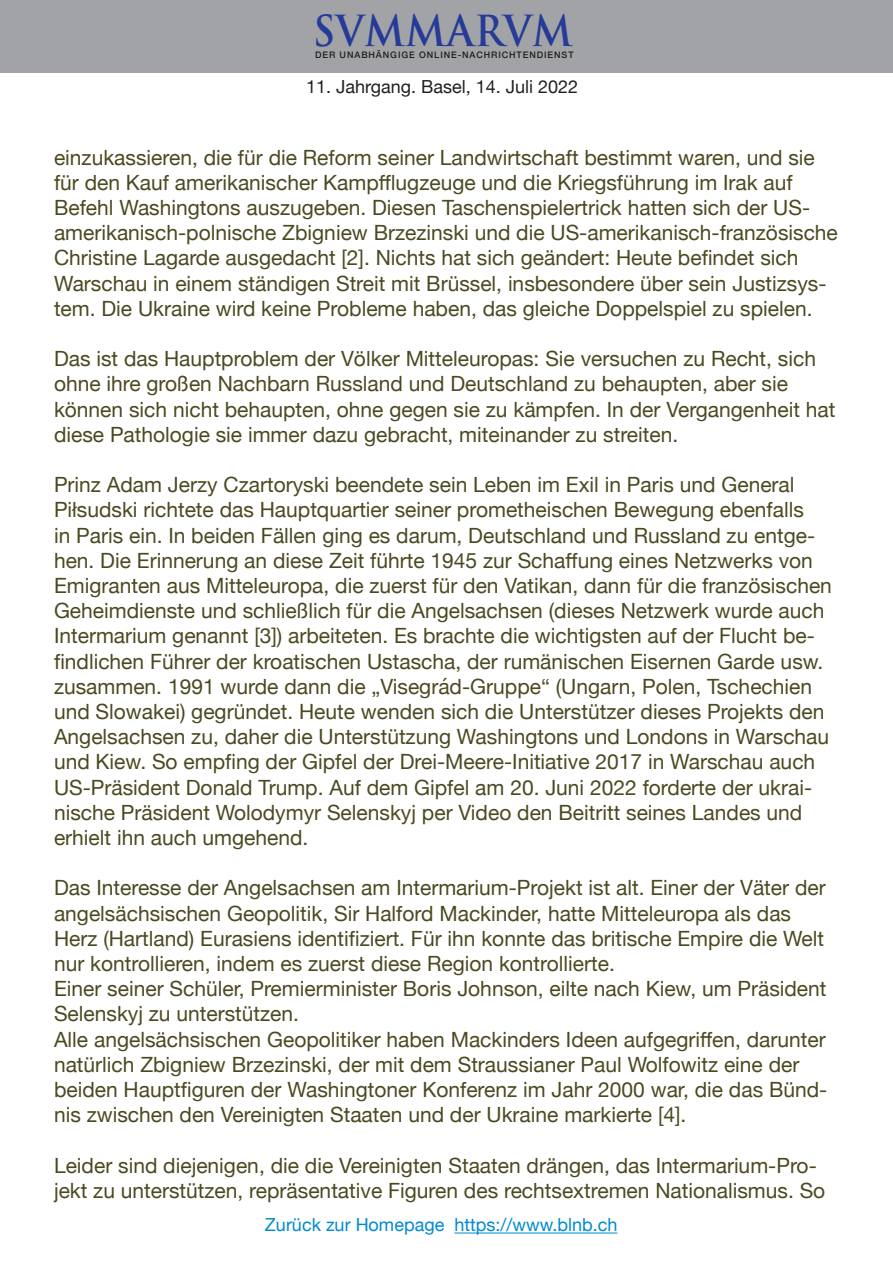
<style>
.page{position:relative;width:893px;height:1263px;background:#fff}
.page>*{position:absolute;margin:0;border:0;box-sizing:border-box;transform-origin:0 0}
.t1{font:700 41.7px "Trajan Pro";letter-spacing:.01em;color:#253b97;scale:.93 1}
.t2{font:21px/25.2px "Helvetica Neue";color:#4c4921}
.t3{font:18px "Helvetica Neue";color:#008ad0}
.t4{font:18px "Helvetica Neue";color:#231f20}
.t5{font:500 9px "Helvetica Neue";letter-spacing:.1em;color:#231f20}
</style>
<div class="page">
<hr style="left:454px;top:1232px;width:163px;height:1px;background:#008ad0">
<div style="left:0;top:1px;width:893px;height:72px;background:#a1a3a6"></div>
<h1 class="t1" style="left:313px;top:5px;width:281px">SVMMARVM</h1>
<p class="t5" style="left:315px;top:47px;width:260px">DER UNABHÄNGIGE ONLINE-NACHRICHTENDIENST</p>
<p class="t4" style="left:306px;top:74px;width:273px">11. Jahrgang. Basel, 14. Juli 2022</p>
<p class="t2" style="left:54px;top:146px;width:785px">einzukassieren, die für die Reform seiner Landwirtschaft bestimmt waren, und sie für den Kauf amerikanischer Kampfflugzeuge und die Kriegsführung im Irak auf Befehl Washingtons auszugeben. Diesen Taschenspielertrick hatten sich der US&shy;amerikanisch-polnische Zbigniew Brzezinski und die US-amerikanisch-französische Christine Lagarde ausgedacht [2]. Nichts hat sich geändert: Heute befindet sich Warschau in einem ständigen Streit mit Brüssel, insbesondere über sein Justizsys&shy;tem. Die Ukraine wird keine Probleme haben, das gleiche Doppelspiel zu spielen.</p>
<p class="t2" style="left:54px;top:347px;width:783px">Das ist das Hauptproblem der Völker Mitteleuropas: Sie versuchen zu Recht, sich ohne ihre großen Nachbarn Russland und Deutschland zu behaupten, aber sie können sich nicht behaupten, ohne gegen sie zu kämpfen. In der Vergangenheit hat diese Pathologie sie immer dazu gebracht, miteinander zu streiten.</p>
<p class="t2" style="left:54px;top:473px;width:779px">Prinz Adam Jerzy Czartoryski beendete sein Leben im Exil in Paris und General Piłsudski richtete das Hauptquartier seiner prometheischen Bewegung ebenfalls<br>in Paris ein. In beiden Fällen ging es darum, Deutschland und Russland zu entge&shy;hen. Die Erinnerung an diese Zeit führte 1945 zur Schaffung eines Netzwerks von Emigranten aus Mitteleuropa, die zuerst für den Vatikan, dann für die französischen Geheimdienste und schließlich für die Angelsachsen (dieses Netzwerk wurde auch Intermarium genannt [3]) arbeiteten. Es brachte die wichtigsten auf der Flucht be&shy;findlichen Führer der kroatischen Ustascha, der rumänischen Eisernen Garde usw. zusammen. 1991 wurde dann die „Visegrád-Gruppe“ (Ungarn, Polen, Tschechien und Slowakei) gegründet. Heute wenden sich die Unterstützer dieses Projekts den Angelsachsen zu, daher die Unterstützung Washingtons und Londons in Warschau und Kiew. So empfing der Gipfel der Drei-Meere-Initiative 2017 in Warschau auch US-Präsident Donald Trump. Auf dem Gipfel am 20. Juni 2022 forderte der ukrai&shy;nische Präsident Wolodymyr Selenskyj per Video den Beitritt seines Landes und erhielt ihn auch umgehend.</p>
<p class="t2" style="left:54px;top:877px;width:773px">Das Interesse der Angelsachsen am Intermarium-Projekt ist alt. Einer der Väter der angelsächsischen Geopolitik, Sir Halford Mackinder, hatte Mitteleuropa als das Herz (Hartland) Eurasiens identifiziert. Für ihn konnte das britische Empire die Welt nur kontrollieren, indem es zuerst diese Region kontrollierte.</p>
<p class="t2" style="left:54px;top:977px;width:774px">Einer seiner Schüler, Premierminister Boris Johnson, eilte nach Kiew, um Präsident<br>Selenskyj zu unterstützen.</p>
<p class="t2" style="left:54px;top:1028px;width:775px">Alle angelsächsischen Geopolitiker haben Mackinders Ideen aufgegriffen, darunter natürlich Zbigniew Brzezinski, der mit dem Straussianer Paul Wolfowitz eine der beiden Hauptfiguren der Washingtoner Konferenz im Jahr 2000 war, die das Bünd&shy;nis zwischen den Vereinigten Staaten und der Ukraine markierte [4].</p>
<p class="t2" style="left:54px;top:1154px;width:773px">Leider sind diejenigen, die die Vereinigten Staaten drängen, das Intermarium-Pro&shy;jekt zu unterstützen, repräsentative Figuren des rechtsextremen Nationalismus. So</p>
<p class="t3" style="left:265px;top:1212px;width:354px">Zurück zur Homepage https://www.blnb.ch</p>
</div>
